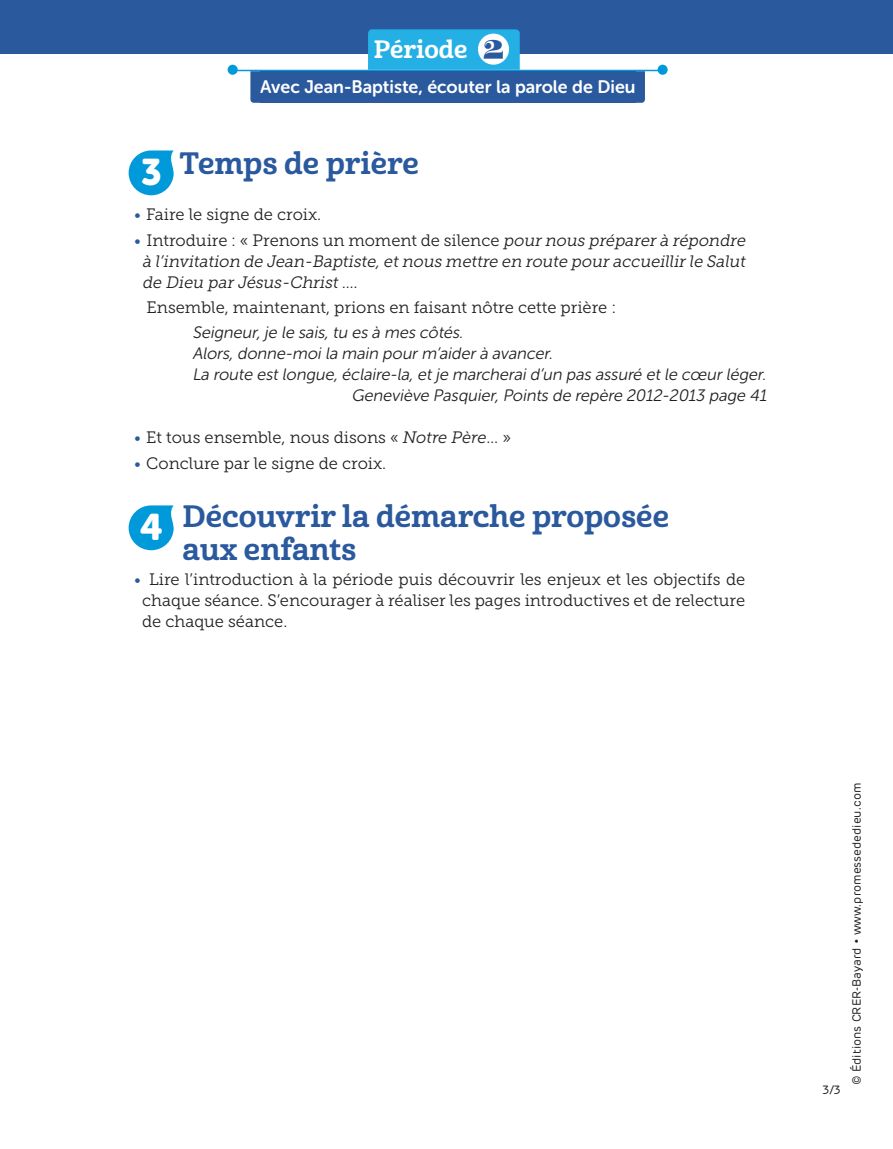
<style>
.page{position:relative;width:893px;height:1149px;background:#fff}
.page>*{position:absolute;margin:0;border:0;box-sizing:border-box;transform-origin:0 0}
.t1{font:30px/33px "Cabrito Nor Bol";color:#2a599e}
.t2{font:24.3px "Cabrito Nor Bol";color:#fff}
.t3{font:18px "Museo Sans Rounded 700";color:#fff}
.t4{font:16.5px/21px "Museo Slab 300";color:#231f20;text-align:justify}
.t5{font:italic 16.5px "Museo Sans Rounded 300";color:#231f20}
.t6{font:italic 16.5px/21px "Museo Slab 300";color:#231f20;text-align:justify}
.t7{font:12px "Rubrik";color:#231f20}
.s1{font-family:"Elsie";font-weight:900;font-size:39.3px;color:#2a599e}
.s2{font-family:"Museo Sans Rounded 900";font-size:36.75px;color:#fff}
.s3{font-family:"Museo Sans Rounded 500";font-size:15px;color:#2a599e}
.s4{font-family:"Museo Sans Rounded 500";font-style:normal;font-size:15px;color:#2a599e}
.s5{font-style:normal}
.s6{font-style:italic}
</style>
<div class="page">
<svg style="left:129px;top:150px;width:45px;height:45px"></svg>
<svg style="left:129px;top:505px;width:45px;height:45px"></svg>
<div style="left:0;top:0;width:893px;height:53px;background:#2a599e"></div>
<svg style="left:368px;top:29px;width:152px;height:41px;background:#25afe4"></svg>
<hr style="left:230px;top:70px;width:435px;height:1px;background:#009ada">
<div style="left:228px;top:65px;width:10px;height:10px;background:#009ada;border-radius:50%"></div>
<div style="left:658px;top:65px;width:10px;height:10px;background:#009ada;border-radius:50%"></div>
<div style="left:478px;top:34px;width:31px;height:31px;background:#fff;border-radius:50%"></div>
<div style="left:260px;top:71px;width:376px;height:32px;background:#2a599e"></div>
<svg style="left:250px;top:71px;width:10px;height:32px"></svg>
<svg style="left:636px;top:71px;width:9px;height:32px"></svg>
<h2 class="t2" style="left:374px;top:34px;width:132px">Période <span class="s1">2</span></h2>
<p class="t3" style="left:260px;top:77px;width:377px">Avec Jean-Baptiste, écouter la parole de Dieu</p>
<h1 class="t1" style="left:141px;top:147px;width:279px"><span class="s2">3</span> Temps de prière</h1>
<p class="t4" style="left:134px;top:204px;width:188px"><span class="s3">•</span> Faire le signe de croix.</p>
<p class="t6" style="left:142px;top:229px;width:608px;text-indent:-8px"><span class="s4">•</span> <span class="s5">Introduire : « Prenons un moment de silence</span> pour nous préparer à répondre à l’invitation de Jean-Baptiste,etnous mettre en route pour accueillir le Salut de Dieu par Jésus-Christ….</p>
<p class="t4" style="left:147px;top:297px;width:471px">Ensemble, maintenant, prions en faisant nôtre cette prière :</p>
<p class="t5" style="left:192px;top:323px;width:275px">Seigneur,je le sais,tu es à mes côtés.</p>
<p class="t5" style="left:192px;top:344px;width:365px">Alors,donne-moila main pourm’aiderà avancer.</p>
<p class="t5" style="left:192px;top:365px;width:578px">La route estlongue,éclaire-la,etje marcheraid’un pas assuré etle cœurléger.</p>
<p class="t5" style="left:352px;top:386px;width:420px">Geneviève Pasquier,Points de repère 2012-2013 page 41</p>
<p class="t4" style="left:134px;top:427px;width:378px"><span class="s3">•</span> Et tous ensemble, nous disons « <span class="s6">Notre Père</span>… »</p>
<p class="t4" style="left:134px;top:452px;width:253px"><span class="s3">•</span> Conclure par le signe de croix.</p>
<h1 class="t1" style="left:183px;top:500px;width:488px;text-indent:-42px"><span class="s2">4</span> Découvrir la démarche proposée aux enfants</h1>
<p class="t4" style="left:142px;top:569px;width:605px;text-indent:-8px"><span class="s3">•</span> Lire l’introduction à la période puis découvrir les enjeux et les objectifs de chaque séance. S’encourager à réaliser les pages introductives et de relecture de chaque séance.</p>
<p class="t7" style="left:823px;top:1082px;width:20px">3/3</p>
<p class="t7" style="left:849px;top:1084px;width:304px;rotate:-90deg">© Éditions CRER-Bayard • www.promessededieu.com</p>
</div>
